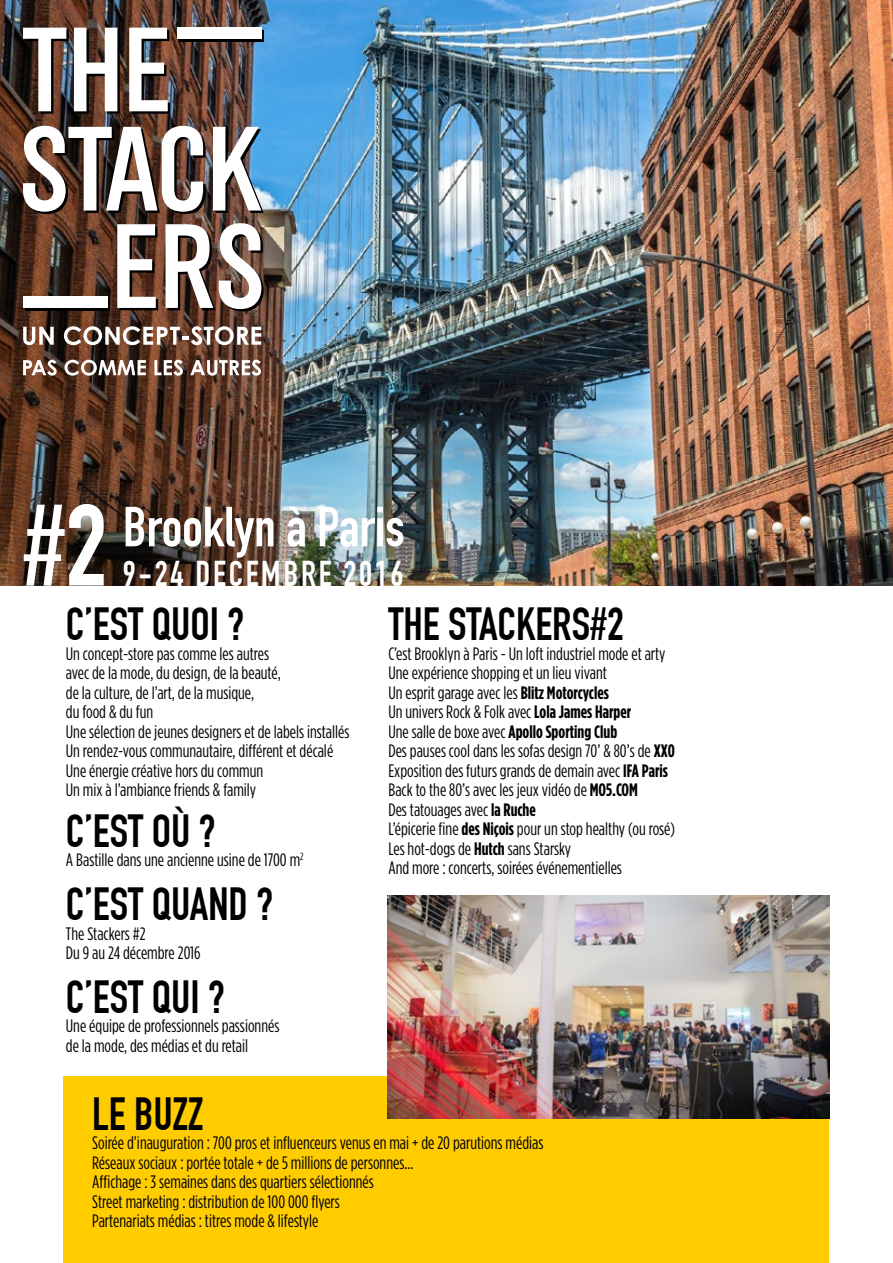
<style>
.page{position:relative;width:893px;height:1263px;background:#fff}
.page>*{position:absolute;margin:0;border:0;box-sizing:border-box;transform-origin:0 0}
.t1{font:700 55.5px "DIN Condensed";color:#fff}
.t2{font:700 45.45px "DIN Condensed";color:#000}
.t3{font:700 35.1px "DIN Condensed";letter-spacing:.075em;color:#fff}
.t4{font:18px/19.5px "Gotham Condensed";color:#000}
.s1{font-size:113.7px}
.s2{font-weight:700}
</style>
<div class="page">
<div style="left:64px;top:1076px;width:765px;height:187px;background:#fc0"></div>
<img style="left:0;top:0;width:893px;height:585px">
<div style="left:180px;top:30px;width:84px;height:11px;background:#000"></div>
<div style="left:25px;top:299px;width:84px;height:11px;background:#000"></div>
<svg style="left:23px;top:28px;width:97px;height:86px"></svg>
<svg style="left:129px;top:28px;width:41px;height:86px"></svg>
<svg style="left:23px;top:126px;width:182px;height:88px"></svg>
<svg style="left:213px;top:127px;width:51px;height:86px"></svg>
<svg style="left:117px;top:224px;width:41px;height:86px"></svg>
<svg style="left:165px;top:223px;width:99px;height:88px"></svg>
<div style="left:177px;top:28px;width:84px;height:11px;background:#fff"></div>
<div style="left:23px;top:297px;width:84px;height:11px;background:#fff"></div>
<svg style="left:23px;top:327px;width:31px;height:18px"></svg>
<svg style="left:64px;top:326px;width:197px;height:19px"></svg>
<svg style="left:23px;top:360px;width:34px;height:16px"></svg>
<svg style="left:65px;top:360px;width:81px;height:16px"></svg>
<svg style="left:154px;top:360px;width:29px;height:16px"></svg>
<svg style="left:190px;top:360px;width:71px;height:16px"></svg>
<img style="left:388px;top:895px;width:441px;height:223px">
<h1 class="t1" style="left:23px;top:494px;width:383px"><span class="s1">#2</span> Brooklyn à Paris</h1>
<h3 class="t3" style="left:123px;top:553px;width:282px">9-24 DECEMBRE 2016</h3>
<h2 class="t2" style="left:66px;top:598px;width:180px">C’EST QUOI ?</h2>
<p class="t4" style="left:66px;top:644px;width:285px">Un concept-store pas comme les autres<br>avec de la mode, du design, de la beauté,<br>de la culture, de l’art, de la musique,<br>du food &amp; du fun<br>Une sélection de jeunes designers et de labels installés Un rendez-vous communautaire, différent et décalé Une énergie créative hors du commun<br>Un mix à l’ambiance friends &amp; family</p>
<h2 class="t2" style="left:66px;top:804px;width:151px">C’EST OÙ ?</h2>
<p class="t4" style="left:66px;top:850px;width:239px">A Bastille dans une ancienne usine de 1700 m<sup>2</sup></p>
<h2 class="t2" style="left:66px;top:877px;width:209px">C’EST QUAND ?</h2>
<p class="t4" style="left:66px;top:923px;width:136px">The Stackers #2<br>Du 9 au 24 décembre 2016</p>
<h2 class="t2" style="left:66px;top:970px;width:161px">C’EST QUI ?</h2>
<p class="t4" style="left:66px;top:1016px;width:215px">Une équipe de professionnels passionnés de la mode, des médias et du retail</p>
<h2 class="t2" style="left:388px;top:598px;width:237px">THE STACKERS#2</h2>
<p class="t4" style="left:388px;top:644px;width:288px">C’est Brooklyn à Paris - Un loft industriel mode et arty Une expérience shopping et un lieu vivant<br>Un esprit garage avec les <span class="s2">Blitz Motorcycles<br></span>Un univers Rock &amp; Folk avec <span class="s2">Lola James Harper<br></span>Une salle de boxe avec <span class="s2">Apollo Sporting Club<br></span>Des pauses cool dans les sofas design 70’ &amp; 80’s de <span class="s2">XX0<br></span>Exposition des futurs grands de demain avec <span class="s2">IFA Paris </span>Back to the 80’s avec les jeux vidéo de <span class="s2">MO5.COM<br></span>Des tatouages avec <span class="s2">la Ruche<br></span>L’épicerie fine <span class="s2">des Niçois</span> pour un stop healthy (ou rosé)<br>Les hot-dogs de <span class="s2">Hutch</span> sans Starsky<br>And more : concerts, soirées événementielles</p>
<h2 class="t2" style="left:92px;top:1087px;width:113px">LE BUZZ</h2>
<p class="t4" style="left:92px;top:1133px;width:453px">Soirée d’inauguration : 700 pros et influenceurs venus en mai + de 20 parutions médias Réseaux sociaux : portée totale + de 5 millions de personnes...<br>Affichage : 3 semaines dans des quartiers sélectionnés<br>Street marketing : distribution de 100 000 flyers<br>Partenariats médias : titres mode &amp; lifestyle</p>
</div>
